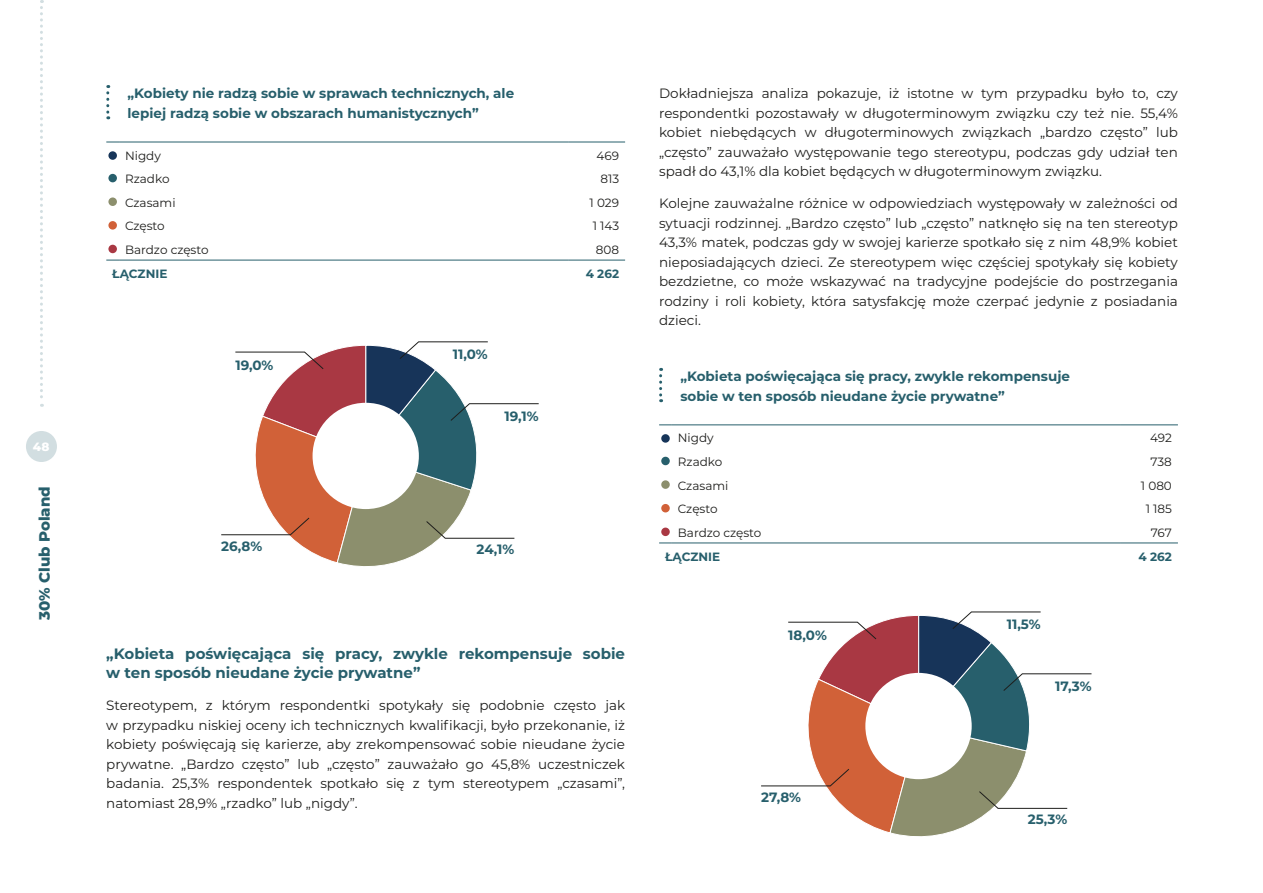
<style>
.page{position:relative;width:1263px;height:893px;background:#fff}
.page>*{position:absolute;margin:0;border:0;box-sizing:border-box;transform-origin:0 0}
.t1{font:700 15px/19.5px "Montserrat";color:#275f6c}
.t2{font:800 15px "Montserrat";color:#275f6c}
.t3{font:13.5px/19.5px "Montserrat";color:#1d1d1b;text-align:justify}
.t4{font:700 13.5px/19.5px "Montserrat";color:#275f6c}
.t5{font:12px "Montserrat";color:#1d1d1b}
.t6{font:700 12px "Montserrat";color:#275f6c}
.t7{font:800 12px "Montserrat";color:#fff}
</style>
<div class="page">
<hr style="left:568px;top:260px;width:57px;height:1px;background:#275f6c">
<svg style="left:106px;top:260px;width:13px;height:1px"></svg>
<hr style="left:119px;top:260px;width:449px;height:1px;background:#275f6c">
<svg style="left:106px;top:142px;width:13px;height:1px"></svg>
<hr style="left:119px;top:142px;width:449px;height:1px;background:#275f6c">
<hr style="left:568px;top:142px;width:57px;height:1px;background:#275f6c">
<div style="left:108px;top:151px;width:9px;height:9px;background:#173559;border-radius:50%"></div>
<div style="left:108px;top:174px;width:9px;height:8px;background:#275f6c;border-radius:50%"></div>
<div style="left:108px;top:197px;width:9px;height:9px;background:#8c8f6d;border-radius:50%"></div>
<div style="left:108px;top:221px;width:9px;height:9px;background:#d16138;border-radius:50%"></div>
<div style="left:108px;top:245px;width:9px;height:8px;background:#a93843;border-radius:50%"></div>
<svg style="left:106px;top:85px;width:3px;height:34px"></svg>
<svg style="left:221px;top:341px;width:318px;height:226px"></svg>
<hr style="left:1121px;top:543px;width:57px;height:1px;background:#275f6c">
<svg style="left:659px;top:543px;width:13px;height:1px"></svg>
<hr style="left:672px;top:543px;width:449px;height:1px;background:#275f6c">
<svg style="left:659px;top:424px;width:13px;height:1px"></svg>
<hr style="left:672px;top:424px;width:449px;height:1px;background:#275f6c">
<hr style="left:1121px;top:424px;width:57px;height:1px;background:#275f6c">
<div style="left:661px;top:434px;width:9px;height:9px;background:#173559;border-radius:50%"></div>
<div style="left:661px;top:457px;width:9px;height:8px;background:#275f6c;border-radius:50%"></div>
<div style="left:661px;top:480px;width:9px;height:9px;background:#8c8f6d;border-radius:50%"></div>
<div style="left:661px;top:504px;width:9px;height:8px;background:#d16138;border-radius:50%"></div>
<div style="left:661px;top:528px;width:9px;height:8px;background:#a93843;border-radius:50%"></div>
<svg style="left:659px;top:368px;width:3px;height:34px"></svg>
<svg style="left:761px;top:612px;width:331px;height:225px"></svg>
<div style="left:26px;top:431px;width:31px;height:31px;background:#d2dee1;border-radius:50%"></div>
<svg style="left:40px;top:0;width:3px;height:407px"></svg>
<p class="t7" style="left:33px;top:438px;width:18px">48</p>
<p class="t2" style="left:33px;top:620px;width:136px;rotate:-90deg">30% Club Poland</p>
<p class="t4" style="left:128px;top:83px;width:388px">„Kobiety nie radzą sobie w sprawach technicznych, ale lepiej radzą sobie w obszarach humanistycznych”</p>
<p class="t5" style="left:125px;top:147px;width:37px">Nigdy</p>
<p class="t5" style="left:596px;top:147px;width:24px">469</p>
<p class="t5" style="left:125px;top:171px;width:46px">Rzadko</p>
<p class="t5" style="left:600px;top:171px;width:20px">813</p>
<p class="t5" style="left:125px;top:194px;width:52px">Czasami</p>
<p class="t5" style="left:590px;top:194px;width:31px">1 029</p>
<p class="t5" style="left:125px;top:218px;width:41px">Często</p>
<p class="t5" style="left:593px;top:218px;width:28px">1 143</p>
<p class="t5" style="left:125px;top:242px;width:85px">Bardzo często</p>
<p class="t5" style="left:596px;top:242px;width:25px">808</p>
<p class="t6" style="left:112px;top:265px;width:57px">ŁĄCZNIE</p>
<p class="t6" style="left:586px;top:265px;width:35px">4 262</p>
<p class="t4" style="left:235px;top:354px;width:40px">19,0%</p>
<p class="t4" style="left:221px;top:536px;width:42px">26,8%</p>
<p class="t4" style="left:453px;top:344px;width:36px">11,0%</p>
<p class="t4" style="left:504px;top:406px;width:36px">19,1%</p>
<p class="t4" style="left:476px;top:538px;width:39px">24,1%</p>
<p class="t1" style="left:106px;top:643px;width:520px">„Kobieta poświęcająca się pracy, zwykle rekompensuje sobie w ten sposób nieudane życie prywatne”</p>
<p class="t3" style="left:106px;top:695px;width:520px">Stereotypem, z którym respondentki spotykały się podobnie często jak w przypadku niskiej oceny ich technicznych kwalifikacji, było przekonanie, iż kobiety poświęcają się karierze, aby zrekompensować sobie nieudane życie prywatne. „Bardzo często” lub „często” zauważało go 45,8% uczestniczek badania. 25,3% respondentek spotkało się z tym stereotypem „czasami”, natomiast 28,9% „rzadko” lub „nigdy”.</p>
<p class="t3" style="left:659px;top:83px;width:520px">Dokładniejsza analiza pokazuje, iż istotne w tym przypadku było to, czy respondentki pozostawały w długoterminowym związku czy też nie. 55,4% kobiet niebędących w długoterminowych związkach „bardzo często” lub „często” zauważało występowanie tego stereotypu, podczas gdy udział ten spadł do 43,1% dla kobiet będących w długoterminowym związku.</p>
<p class="t3" style="left:659px;top:193px;width:520px">Kolejne zauważalne różnice w odpowiedziach występowały w zależności od sytuacji rodzinnej. „Bardzo często” lub „często” natknęło się na ten stereotyp 43,3% matek, podczas gdy w swojej karierze spotkało się z nim 48,9% kobiet nieposiadających dzieci. Ze stereotypem więc częściej spotykały się kobiety bezdzietne, co może wskazywać na tradycyjne podejście do postrzegania rodziny i roli kobiety, która satysfakcję może czerpać jedynie z posiadania dzieci.</p>
<p class="t4" style="left:680px;top:366px;width:391px">„Kobieta poświęcająca się pracy, zwykle rekompensuje sobie w ten sposób nieudane życie prywatne”</p>
<p class="t5" style="left:678px;top:430px;width:37px">Nigdy</p>
<p class="t5" style="left:1150px;top:430px;width:23px">492</p>
<p class="t5" style="left:678px;top:454px;width:46px">Rzadko</p>
<p class="t5" style="left:1150px;top:454px;width:23px">738</p>
<p class="t5" style="left:678px;top:477px;width:52px">Czasami</p>
<p class="t5" style="left:1141px;top:477px;width:33px">1 080</p>
<p class="t5" style="left:678px;top:501px;width:41px">Często</p>
<p class="t5" style="left:1146px;top:501px;width:28px">1 185</p>
<p class="t5" style="left:678px;top:524px;width:85px">Bardzo często</p>
<p class="t5" style="left:1151px;top:524px;width:23px">767</p>
<p class="t6" style="left:665px;top:548px;width:57px">ŁĄCZNIE</p>
<p class="t6" style="left:1138px;top:548px;width:35px">4 262</p>
<p class="t4" style="left:788px;top:624px;width:40px">18,0%</p>
<p class="t4" style="left:761px;top:787px;width:41px">27,8%</p>
<p class="t4" style="left:1007px;top:614px;width:35px">11,5%</p>
<p class="t4" style="left:1055px;top:676px;width:38px">17,3%</p>
<p class="t4" style="left:1028px;top:808px;width:41px">25,3%</p>
</div>
